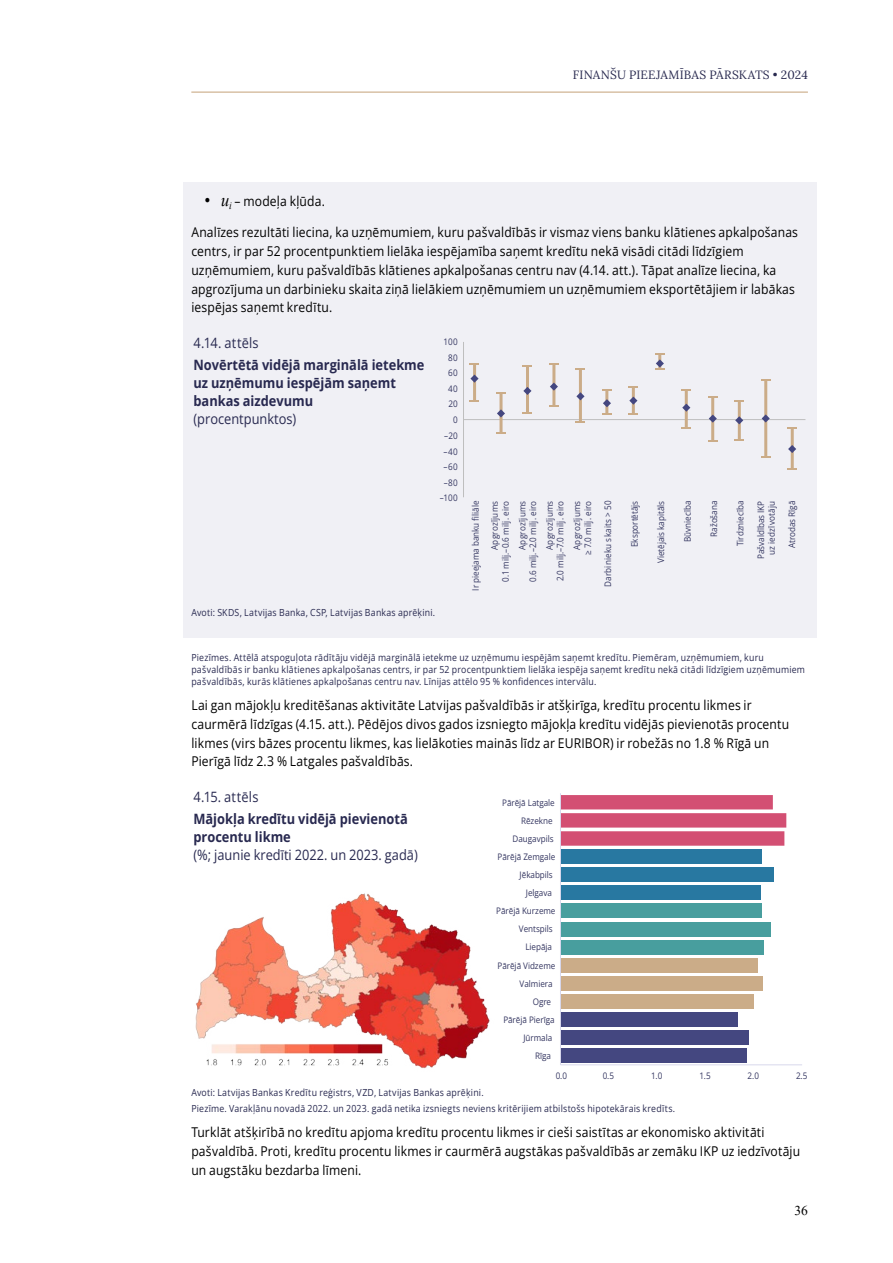
<style>
.page{position:relative;width:893px;height:1263px;background:#fff}
.page>*{position:absolute;margin:0;border:0;box-sizing:border-box;transform-origin:0 0}
.t1{font:700 14.25px/18px "Open Sans";color:#282950;scale:.9 1}
.t2{font:14.25px "Open Sans";color:#282950;scale:.9 1}
.t3{font:13.5px/18.8px "Open Sans";letter-spacing:.01em;color:#000;scale:.9 1}
.t4{font:13.5px "Times New Roman";color:#000}
.t5{font:12px "Lora";letter-spacing:.01em;color:#28294f}
.t6{font:9.75px/12px "Open Sans";letter-spacing:.025em;color:#282950;scale:.9 1}
.t7{font:9px/18.9px "Open Sans";color:#333560;text-align:right;scale:.9 1}
.t8{font:9px/16.6px "Open Sans";letter-spacing:.025em;color:#333560;text-align:right;scale:.9 1}
.t9{font:9px/15.6px "Open Sans";letter-spacing:.04em;color:#333560;text-align:center;scale:.9 1}
.s1{font-family:"Times New Roman";font-style:italic;font-size:18px}
</style>
<div class="page">
<hr style="left:191px;top:92px;width:617px;height:1px;background:#cbac88">
<div style="left:183px;top:183px;width:633px;height:455px;background:#f0f0f5"></div>
<hr style="left:463px;top:342px;width:1px;height:155px;background:#bebebe">
<hr style="left:463px;top:419px;width:342px;height:1px;background:#bebebe">
<hr style="left:791px;top:428px;width:3px;height:41px;background:#cbac88">
<hr style="left:764px;top:380px;width:3px;height:77px;background:#cbac88">
<hr style="left:738px;top:401px;width:3px;height:39px;background:#cbac88">
<hr style="left:711px;top:396px;width:3px;height:45px;background:#cbac88">
<hr style="left:685px;top:390px;width:3px;height:38px;background:#cbac88">
<hr style="left:632px;top:387px;width:3px;height:28px;background:#cbac88">
<hr style="left:605px;top:390px;width:3px;height:24px;background:#cbac88">
<hr style="left:579px;top:369px;width:3px;height:52px;background:#cbac88">
<hr style="left:552px;top:364px;width:3px;height:42px;background:#cbac88">
<hr style="left:526px;top:366px;width:3px;height:47px;background:#cbac88">
<hr style="left:499px;top:393px;width:3px;height:41px;background:#cbac88">
<hr style="left:473px;top:364px;width:3px;height:37px;background:#cbac88">
<svg style="left:470px;top:363px;width:9px;height:2px"></svg>
<svg style="left:496px;top:392px;width:9px;height:2px"></svg>
<svg style="left:523px;top:365px;width:9px;height:2px"></svg>
<svg style="left:549px;top:363px;width:9px;height:2px"></svg>
<svg style="left:576px;top:368px;width:9px;height:2px"></svg>
<svg style="left:602px;top:389px;width:9px;height:2px"></svg>
<svg style="left:629px;top:386px;width:9px;height:2px"></svg>
<svg style="left:682px;top:389px;width:9px;height:2px"></svg>
<svg style="left:735px;top:400px;width:9px;height:2px"></svg>
<svg style="left:761px;top:379px;width:9px;height:2px"></svg>
<svg style="left:787px;top:427px;width:10px;height:2px"></svg>
<svg style="left:470px;top:400px;width:9px;height:2px"></svg>
<svg style="left:496px;top:432px;width:9px;height:2px"></svg>
<svg style="left:523px;top:412px;width:9px;height:2px"></svg>
<svg style="left:602px;top:413px;width:9px;height:2px"></svg>
<svg style="left:682px;top:427px;width:9px;height:2px"></svg>
<svg style="left:708px;top:440px;width:9px;height:2px"></svg>
<svg style="left:761px;top:456px;width:9px;height:2px"></svg>
<svg style="left:787px;top:468px;width:10px;height:2px"></svg>
<svg style="left:470px;top:375px;width:9px;height:8px"></svg>
<svg style="left:497px;top:409px;width:8px;height:8px"></svg>
<svg style="left:523px;top:387px;width:8px;height:8px"></svg>
<svg style="left:550px;top:383px;width:8px;height:8px"></svg>
<svg style="left:576px;top:392px;width:8px;height:8px"></svg>
<svg style="left:603px;top:399px;width:8px;height:8px"></svg>
<svg style="left:629px;top:397px;width:8px;height:8px"></svg>
<svg style="left:655px;top:353px;width:9px;height:17px"></svg>
<svg style="left:682px;top:404px;width:8px;height:8px"></svg>
<svg style="left:709px;top:414px;width:8px;height:9px"></svg>
<svg style="left:735px;top:416px;width:8px;height:8px"></svg>
<svg style="left:762px;top:414px;width:8px;height:8px"></svg>
<svg style="left:788px;top:445px;width:8px;height:8px"></svg>
<img style="left:195px;top:893px;width:295px;height:176px">
<div style="left:560px;top:1048px;width:187px;height:15px;background:#444780"></div>
<div style="left:560px;top:1030px;width:189px;height:15px;background:#444780"></div>
<div style="left:560px;top:1012px;width:178px;height:15px;background:#444780"></div>
<div style="left:560px;top:994px;width:194px;height:15px;background:#cbac88"></div>
<div style="left:560px;top:976px;width:203px;height:14px;background:#cbac88"></div>
<div style="left:560px;top:958px;width:198px;height:14px;background:#cbac88"></div>
<div style="left:560px;top:940px;width:204px;height:14px;background:#489e9e"></div>
<div style="left:560px;top:922px;width:211px;height:14px;background:#489e9e"></div>
<div style="left:560px;top:904px;width:202px;height:14px;background:#489e9e"></div>
<div style="left:560px;top:885px;width:201px;height:15px;background:#2878a1"></div>
<div style="left:560px;top:867px;width:214px;height:15px;background:#2878a1"></div>
<div style="left:560px;top:849px;width:202px;height:15px;background:#2878a1"></div>
<svg style="left:561px;top:795px;width:225px;height:51px;background:#da6c8a"></svg>
<hr style="left:560px;top:1064px;width:242px;height:1px;background:#d8d8ec">
<hr style="left:560px;top:793px;width:1px;height:272px;background:#d8d8ec">
<p class="t5" style="left:573px;top:66px;width:237px">FINANŠU PIEEJAMĪBAS PĀRSKATS • 2024</p>
<p class="t3" style="left:204px;top:191px;width:136px"><span class="s1">• u</span><sub>i</sub> – modeļa kļūda.</p>
<p class="t3" style="left:191px;top:223px;width:676px">Analīzes rezultāti liecina, ka uzņēmumiem, kuru pašvaldībās ir vismaz viens banku klātienes apkalpošanas centrs, ir par 52 procentpunktiem lielāka iespējamība saņemt kredītu nekā visādi citādi līdzīgiem uzņēmumiem, kuru pašvaldībās klātienes apkalpošanas centru nav (4.14. att.). Tāpat analīze liecina, ka apgrozījuma un darbinieku skaita ziņā lielākiem uzņēmumiem un uzņēmumiem eksportētājiem ir labākas iespējas saņemt kredītu.</p>
<p class="t2" style="left:193px;top:333px;width:74px">4.14. attēls</p>
<p class="t1" style="left:193px;top:355px;width:258px">Novērtētā vidējā marginālā ietekme uz uzņēmumu iespējām saņemt bankas aizdevumu</p>
<p class="t2" style="left:193px;top:409px;width:116px">(procentpunktos)</p>
<p class="t9" style="left:444px;top:334px;width:17px">100<br>80<br>60<br>40<br>20</p>
<p class="t7" style="left:453px;top:410px;width:7px">0</p>
<p class="t7" style="left:444px;top:426px;width:17px">–20</p>
<p class="t7" style="left:443px;top:442px;width:17px">–40</p>
<p class="t7" style="left:444px;top:457px;width:17px">–60</p>
<p class="t7" style="left:444px;top:473px;width:17px">–80</p>
<p class="t7" style="left:440px;top:488px;width:21px">–100</p>
<p class="t7" style="left:466px;top:591px;width:101px;rotate:-90deg">Ir pieejama banku filiāle<br>Apgrozījums</p>
<p class="t8" style="left:497px;top:582px;width:92px;rotate:-90deg">0.1 milj.–0.6 milj. eiro<br>Apgrozījums</p>
<p class="t8" style="left:524px;top:582px;width:91px;rotate:-90deg">0.6 milj.–2.0 milj. eiro<br>Apgrozījums</p>
<p class="t8" style="left:552px;top:581px;width:91px;rotate:-90deg">2.0 milj.–7.0 milj. eiro<br>Apgrozījums</p>
<p class="t8" style="left:579px;top:555px;width:62px;rotate:-90deg">≥ 7.0 milj. eiro</p>
<p class="t8" style="left:599px;top:587px;width:97px;rotate:-90deg">Darbinieku skaits &gt; 50</p>
<p class="t7" style="left:625px;top:547px;width:53px;rotate:-90deg">Eksportētājs</p>
<p class="t7" style="left:651px;top:563px;width:71px;rotate:-90deg">Vietējais kapitāls</p>
<p class="t7" style="left:678px;top:542px;width:47px;rotate:-90deg">Būvniecība</p>
<p class="t7" style="left:704px;top:537px;width:41px;rotate:-90deg">Ražošana</p>
<p class="t7" style="left:731px;top:546px;width:52px;rotate:-90deg">Tirdzniecība</p>
<p class="t7" style="left:755px;top:559px;width:66px;line-height:10.8px;text-align:center;rotate:-90deg">Pašvaldības IKP uz iedzīvotāju</p>
<p class="t7" style="left:782px;top:548px;width:54px;rotate:-90deg">Atrodas Rīgā</p>
<p class="t6" style="left:191px;top:606px;width:272px">Avoti: SKDS, Latvijas Banka, CSP, Latvijas Bankas aprēķini.</p>
<p class="t6" style="left:191px;top:651px;width:683px">Piezīmes. Attēlā atspoguļota rādītāju vidējā marginālā ietekme uz uzņēmumu iespējām saņemt kredītu. Piemēram, uzņēmumiem, kuru pašvaldībās ir banku klātienes apkalpošanas centrs, ir par 52 procentpunktiem lielāka iespēja saņemt kredītu nekā citādi līdzīgiem uzņēmumiem pašvaldībās, kurās klātienes apkalpošanas centru nav. Līnijas attēlo 95 % konfidences intervālu.</p>
<p class="t3" style="left:191px;top:695px;width:666px">Lai gan mājokļu kreditēšanas aktivitāte Latvijas pašvaldībās ir atšķirīga, kredītu procentu likmes ir caurmērā līdzīgas (4.15. att.). Pēdējos divos gados izsniegto mājokļa kredītu vidējās pievienotās procentu likmes (virs bāzes procentu likmes, kas lielākoties mainās līdz ar EURIBOR) ir robežās no 1.8 % Rīgā un Pierīgā līdz 2.3 % Latgales pašvaldībās.</p>
<p class="t2" style="left:193px;top:787px;width:74px">4.15. attēls</p>
<p class="t1" style="left:193px;top:809px;width:240px">Mājokļa kredītu vidējā pievienotā procentu likme</p>
<p class="t2" style="left:193px;top:845px;width:251px">(%; jaunie kredīti 2022. un 2023. gadā)</p>
<p class="t7" style="left:502px;top:792px;width:60px">Pārējā Latgale</p>
<p class="t7" style="left:521px;top:811px;width:37px">Rēzekne</p>
<p class="t7" style="left:513px;top:829px;width:47px">Daugavpils</p>
<p class="t7" style="left:498px;top:847px;width:66px">Pārējā Zemgale</p>
<p class="t7" style="left:520px;top:865px;width:38px">Jēkabpils</p>
<p class="t7" style="left:526px;top:883px;width:31px">Jelgava</p>
<p class="t7" style="left:496px;top:901px;width:67px">Pārējā Kurzeme</p>
<p class="t7" style="left:519px;top:919px;width:39px">Ventspils</p>
<p class="t7" style="left:525px;top:937px;width:31px">Liepāja</p>
<p class="t7" style="left:497px;top:955px;width:66px">Pārējā Vidzeme</p>
<p class="t7" style="left:520px;top:974px;width:38px">Valmiera</p>
<p class="t7" style="left:533px;top:992px;width:22px">Ogre</p>
<p class="t7" style="left:503px;top:1010px;width:59px">Pārējā Pierīga</p>
<p class="t7" style="left:523px;top:1028px;width:34px">Jūrmala</p>
<p class="t7" style="left:535px;top:1046px;width:19px">Rīga</p>
<p class="t7" style="left:556px;top:1066px;width:14px">0.0</p>
<p class="t7" style="left:603px;top:1066px;width:14px">0.5</p>
<p class="t7" style="left:651px;top:1066px;width:14px">1.0</p>
<p class="t7" style="left:699px;top:1066px;width:14px">1.5</p>
<p class="t7" style="left:748px;top:1066px;width:14px">2.0</p>
<p class="t7" style="left:796px;top:1066px;width:14px">2.5</p>
<p class="t6" style="left:191px;top:1084px;width:539px;line-height:16.2px">Avoti: Latvijas Bankas Kredītu reģistrs, VZD, Latvijas Bankas aprēķini.<br>Piezīme. Varakļānu novadā 2022. un 2023. gadā netika izsniegts neviens kritērijiem atbilstošs hipotekārais kredīts.</p>
<p class="t3" style="left:191px;top:1123px;width:678px">Turklāt atšķirībā no kredītu apjoma kredītu procentu likmes ir cieši saistītas ar ekonomisko aktivitāti pašvaldībā. Proti, kredītu procentu likmes ir caurmērā augstākas pašvaldībās ar zemāku IKP uz iedzīvotāju un augstāku bezdarba līmeni.</p>
<p class="t4" style="left:794px;top:1201px;width:15px">36</p>
</div>
